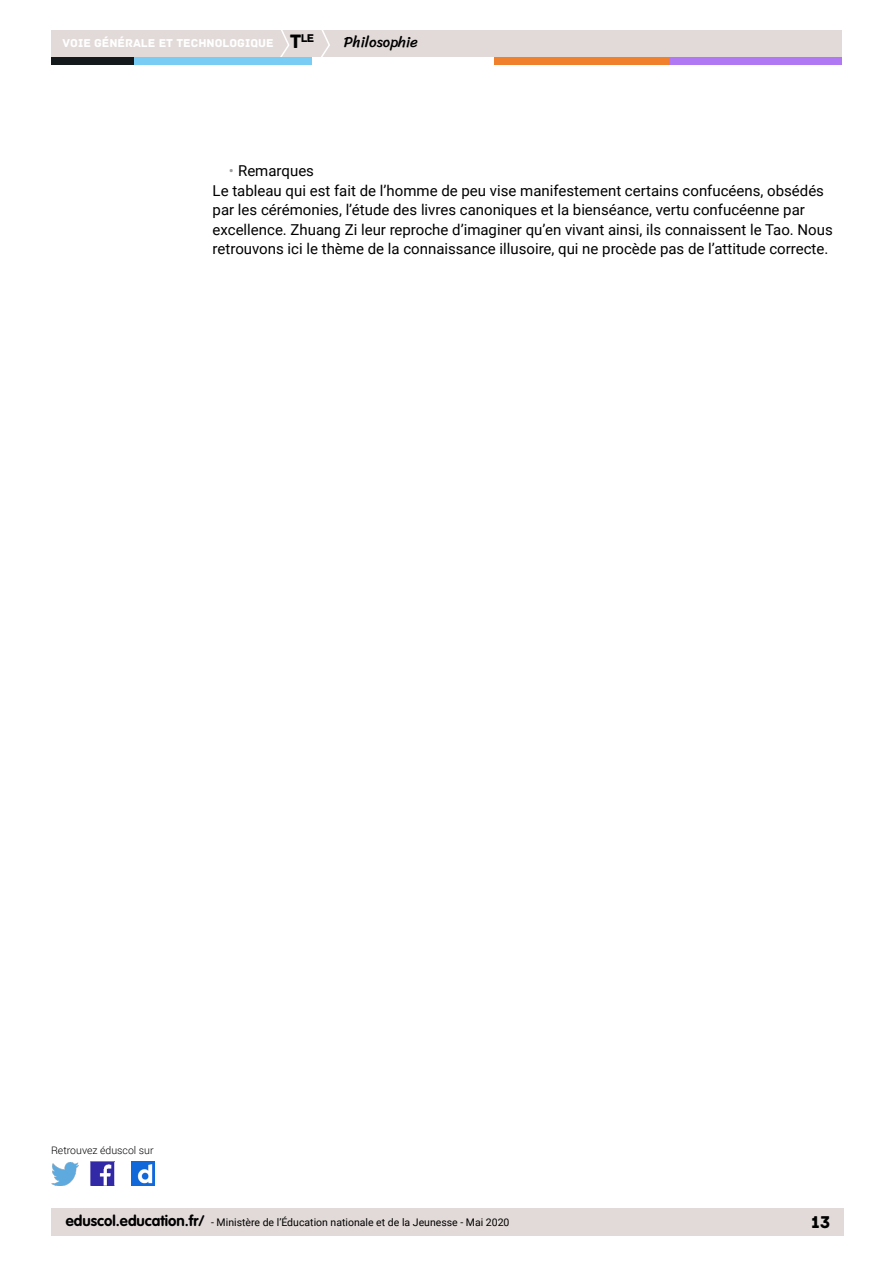
<style>
.page{position:relative;width:893px;height:1263px;background:#fff}
.page>*{position:absolute;margin:0;border:0;box-sizing:border-box;transform-origin:0 0}
.t1{font:18px "Archive";color:#000}
.t2{font:15px/19.5px "Roboto";color:#000}
.t3{font:15px "Sriracha";color:#000}
.t4{font:12px "Archive";color:#fff}
.t5{font:11.85px "Archive";color:#000}
.t6{font:10.5px "Roboto";color:#000}
.t7{font:300 10.5px "Roboto";color:#000}
.s1{font-size:20.4px;color:#000}
.s2{color:#9d9d9c}
.s3{font-family:"VAG Rounded Std";font-weight:700;font-size:15px}
</style>
<div class="page">
<div style="left:51px;top:30px;width:791px;height:27px;background:#e1dad8"></div>
<svg style="left:280px;top:30px;width:10px;height:27px"></svg>
<svg style="left:321px;top:30px;width:9px;height:27px"></svg>
<div style="left:133px;top:57px;width:179px;height:8px;background:#79cdf4"></div>
<div style="left:51px;top:57px;width:82px;height:8px;background:#141a1c"></div>
<div style="left:667px;top:57px;width:175px;height:8px;background:#b078f2"></div>
<div style="left:494px;top:57px;width:175px;height:8px;background:#f0802b"></div>
<div style="left:51px;top:1209px;width:792px;height:27px;background:#e1dad8"></div>
<img style="left:91px;top:1162px;width:23px;height:23px">
<img style="left:51px;top:1163px;width:28px;height:22px">
<img style="left:132px;top:1162px;width:22px;height:23px">
<p class="t5" style="left:301px;top:31px;width:15px">le</p>
<p class="t4" style="left:63px;top:36px;width:240px">VOIE GÉNÉRALE ET TECHNOLOGIQUE <span class="s1">T</span></p>
<p class="t3" style="left:344px;top:33px;width:76px">Philosophie</p>
<p class="t2" style="left:213px;top:160px;width:622px;text-indent:16px"><span class="s2">•</span> Remarques<br>Le tableau qui est fait de l’homme de peu vise manifestement certains confucéens, obsédés par les cérémonies, l’étude des livres canoniques et la bienséance, vertu confucéenne par excellence. Zhuang Zi leur reproche d’imaginer qu’en vivant ainsi, ils connaissent le Tao. Nous retrouvons ici le thème de la connaissance illusoire, qui ne procède pas de l’attitude correcte.</p>
<p class="t7" style="left:51px;top:1143px;width:104px">Retrouvez éduscol sur</p>
<p class="t6" style="left:66px;top:1215px;width:445px"><span class="s3">eduscol.education.fr/</span> - Ministère de l’Éducation nationale et de la Jeunesse - Mai 2020</p>
<p class="t1" style="left:811px;top:1211px;width:20px">13</p>
</div>
